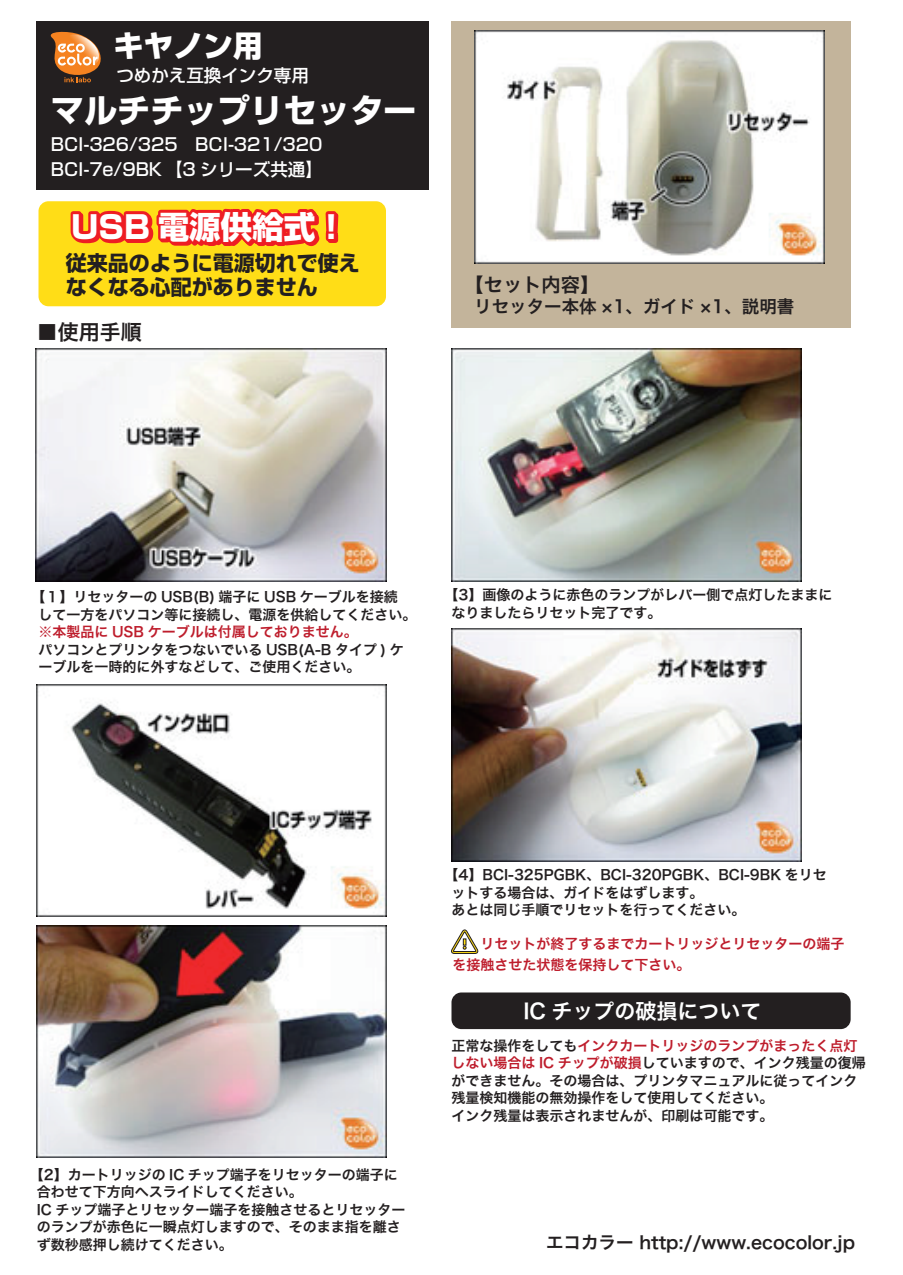
<style>
.page{position:relative;width:903px;height:1275px;background:#fff}
.page>*{position:absolute;margin:0;border:0;box-sizing:border-box;transform-origin:0 0}
.t1{font:700 33.25px "Shin Go Pro";color:#fff}
.t2{font:800 31.5px "Shin Go Pro";color:#fff}
.t3{font:800 29.75px "Shin Go Pro";color:#fff}
.t4{font:700 21px/24.5px "Shin Go Pro";color:#231f20}
.t5{font:21px "Hira Kaku Pro W6";color:#fff}
.t6{font:21px "Hira Kaku Pro W6";color:#231f20}
.t7{font:19.25px "Hira Kaku Pro W6";color:#231f20}
.t8{font:500 17.5px/24.5px "Shin Go Pro";color:#fff}
.t9{font:17.5px "Hira Kaku Pro W6";color:#231f20}
.t10{font:14px/17.5px "Hira Kaku Pro W6";color:#231f20}
.t11{font:14px/21px "Hira Kaku Pro W6";color:#be1d2c}
.s1{color:#231f20}
.s2{color:#be1d2c}
</style>
<div class="page">
<div style="left:451px;top:21px;width:399px;height:306px;background:#c3b49b"></div>
<img style="left:37px;top:684px;width:350px;height:233px">
<img style="left:36px;top:348px;width:350px;height:233px">
<img style="left:474px;top:31px;width:350px;height:233px">
<img style="left:37px;top:925px;width:350px;height:233px">
<img style="left:451px;top:348px;width:350px;height:233px">
<img style="left:451px;top:628px;width:350px;height:233px">
<div style="left:37px;top:21px;width:392px;height:168px;background:#231f20"></div>
<svg style="left:50px;top:31px;width:51px;height:51px"></svg>
<div style="left:451px;top:992px;width:399px;height:37px;background:#231f20;border-radius:10px"></div>
<svg style="left:451px;top:930px;width:27px;height:24px"></svg>
<div style="left:38px;top:201px;width:348px;height:105px;background:#ffdd17;border-radius:10px"></div>
<svg style="left:68px;top:201px;width:273px;height:46px"></svg>
<h3 class="t3" style="left:114px;top:22px;width:150px">キヤノン用</h3>
<p class="t8" style="left:116px;top:61px;width:194px">つめかえ互換インク専用</p>
<h1 class="t1" style="left:51px;top:84px;width:367px">マルチチップリセッター</h1>
<p class="t8" style="left:51px;top:130px;width:274px">BCI-326/325　BCI-321/320<br>BCI-7e/9BK 【3 シリーズ共通】</p>
<h2 class="t2" style="left:73px;top:203px;width:277px">USB 電源供給式！</h2>
<h3 class="t4" style="left:66px;top:248px;width:295px">従来品のように電源切れで使えなくなる心配がありません</h3>
<h3 class="t6" style="left:37px;top:313px;width:106px">■使用手順</h3>
<h3 class="t7" style="left:465px;top:267px;width:136px">【セット内容】</h3>
<p class="t9" style="left:474px;top:291px;width:322px">リセッター本体 ×1、ガイド ×1、説明書</p>
<p class="t10" style="left:38px;top:587px;width:379px;text-indent:-7px">【１】リセッターの USB(B) 端子に USB ケーブルを接続<br>して一方をパソコン等に接続し、電源を供給してください。</p>
<p class="t11" style="left:38px;top:621px;width:321px">※本製品に USB ケーブルは付属しておりません。</p>
<p class="t10" style="left:38px;top:640px;width:367px">パソコンとプリンタをつないでいる USB(A-B タイプ ) ケーブルを一時的に外すなどして、ご使用ください。</p>
<p class="t10" style="left:451px;top:586px;width:382px;text-indent:-7px">【3】画像のように赤色のランプがレバー側で点灯したままになりましたらリセット完了です。</p>
<p class="t10" style="left:37px;top:1165px;width:370px;text-indent:-7px">【2】カートリッジの IC チップ端子をリセッターの端子に合わせて下方向へスライドしてください。<br>IC チップ端子とリセッター端子を接触させるとリセッターのランプが赤色に一瞬点灯しますので、そのまま指を離さず数秒感押し続けてください。</p>
<p class="t10" style="left:451px;top:866px;width:377px;text-indent:-7px">【4】BCI-325PGBK、BCI-320PGBK、BCI-9BK をリセットする場合は、ガイドをはずします。<br>あとは同じ手順でリセットを行ってください。</p>
<p class="t11" style="left:452px;top:932px;width:393px"><span class="s1">　　</span>リセットが終了するまでカートリッジとリセッターの端子を接触させた状態を保持して下さい。</p>
<h3 class="t5" style="left:523px;top:992px;width:240px">IC チップの破損について</h3>
<p class="t10" style="left:451px;top:1036px;width:416px">正常な操作をしても<span class="s2">インクカートリッジのランプがまったく点灯しない場合は IC チップが破損</span>していますので、インク残量の復帰ができません。その場合は、プリンタマニュアルに従ってインク残量検知機能の無効操作をして使用してください。<br>インク残量は表示されませんが、印刷は可能です。</p>
<p class="t9" style="left:546px;top:1226px;width:311px">エコカラー http://www.ecocolor.jp</p>
</div>
